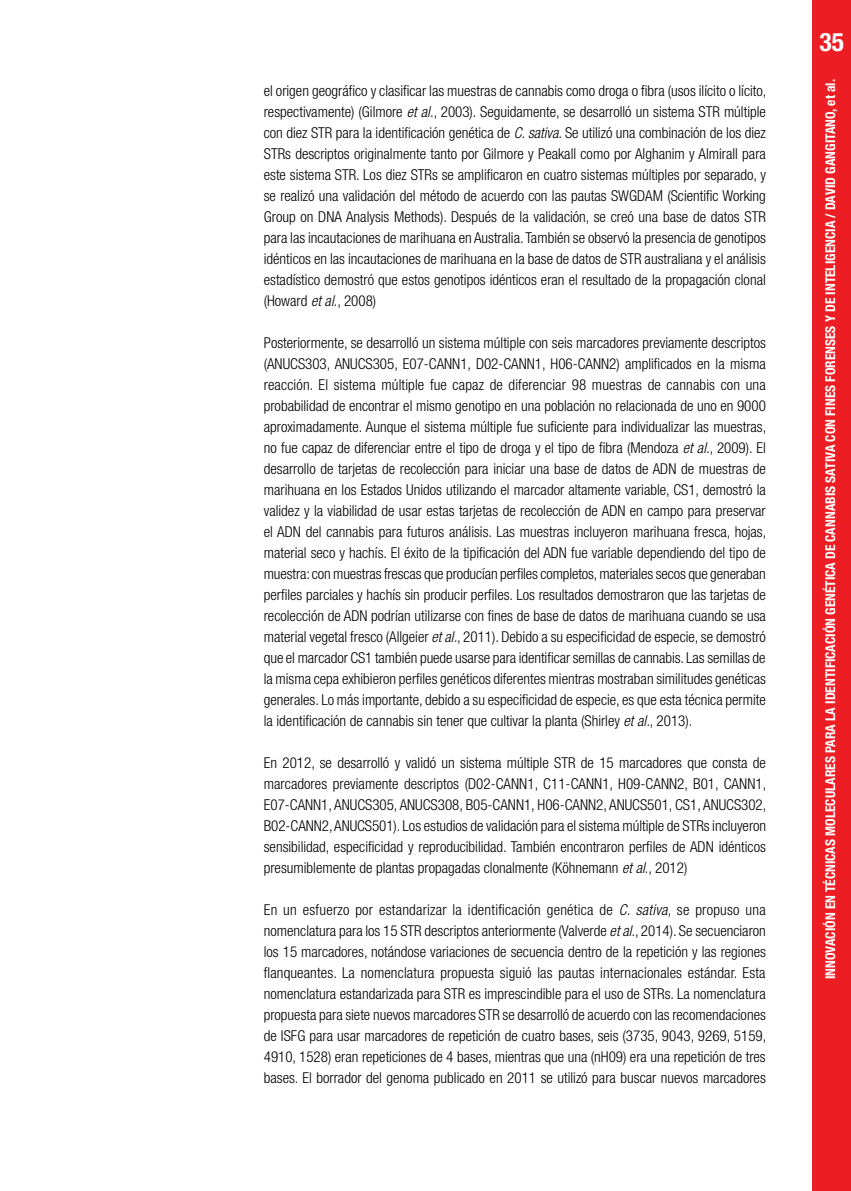
<style>
.page{position:relative;width:851px;height:1191px;background:#fff}
.page>*{position:absolute;margin:0;border:0;box-sizing:border-box;transform-origin:0 0}
.t1{font:700 condensed 25.5px "Helvetica Neue LT Std";color:#fff}
.t2{font:300 condensed 15px/21px "Helvetica Neue LT Std";color:#000;text-align:justify}
.t3{font:700 condensed 13.5px "Helvetica Neue LT Std";color:#fff}
.s1{font-style:italic}
</style>
<div class="page">
<div style="left:812px;top:0;width:38px;height:1191px;background:#ed1d24"></div>
<p class="t2" style="left:264px;top:80px;width:504px">el origen geográfico y clasificar las muestras de cannabis como droga o fibra (usos ilícito o lícito, respectivamente) (Gilmore <span class="s1">et al</span>., 2003). Seguidamente, se desarrolló un sistema STR múltiple con diez STR para la identificación genética de <span class="s1">C. sativa</span>. Se utilizó una combinación de los diez STRs descriptos originalmente tanto por Gilmore y Peakall como por Alghanim y Almirall para este sistema STR. Los diez STRs se amplificaron en cuatro sistemas múltiples por separado, y se realizó una validación del método de acuerdo con las pautas SWGDAM (Scientific Working Group on DNA Analysis Methods). Después de la validación, se creó una base de datos STR para las incautaciones de marihuana en Australia. También se observó la presencia de genotipos idénticos en las incautaciones de marihuana en la base de datos de STR australiana y el análisis estadístico demostró que estos genotipos idénticos eran el resultado de la propagación clonal (Howard <span class="s1">et al</span>., 2008)</p>
<p class="t2" style="left:264px;top:332px;width:504px">Posteriormente, se desarrolló un sistema múltiple con seis marcadores previamente descriptos (ANUCS303, ANUCS305, E07-CANN1, D02-CANN1, H06-CANN2) amplificados en la misma reacción. El sistema múltiple fue capaz de diferenciar 98 muestras de cannabis con una probabilidad de encontrar el mismo genotipo en una población no relacionada de uno en 9000 aproximadamente. Aunque el sistema múltiple fue suficiente para individualizar las muestras, no fue capaz de diferenciar entre el tipo de droga y el tipo de fibra (Mendoza <span class="s1">et al.</span>, 2009). El desarrollo de tarjetas de recolección para iniciar una base de datos de ADN de muestras de marihuana en los Estados Unidos utilizando el marcador altamente variable, CS1, demostró la validez y la viabilidad de usar estas tarjetas de recolección de ADN en campo para preservar el ADN del cannabis para futuros análisis. Las muestras incluyeron marihuana fresca, hojas, material seco y hachís. El éxito de la tipificación del ADN fue variable dependiendo del tipo de muestra: con muestras frescas que producían perfiles completos, materiales secos que generaban perfiles parciales y hachís sin producir perfiles. Los resultados demostraron que las tarjetas de recolección de ADN podrían utilizarse con fines de base de datos de marihuana cuando se usa material vegetal fresco (Allgeier <span class="s1">et al.</span>, 2011). Debido a su especificidad de especie, se demostró que el marcador CS1 también puede usarse para identificar semillas de cannabis. Las semillas de la misma cepa exhibieron perfiles genéticos diferentes mientras mostraban similitudes genéticas generales. Lo más importante, debido a su especificidad de especie, es que esta técnica permite la identificación de cannabis sin tener que cultivar la planta (Shirley <span class="s1">et al.</span>, 2013).</p>
<p class="t2" style="left:264px;top:752px;width:504px">En 2012, se desarrolló y validó un sistema múltiple STR de 15 marcadores que consta de marcadores previamente descriptos (D02-CANN1, C11-CANN1, H09-CANN2, B01, CANN1, E07-CANN1, ANUCS305, ANUCS308, B05-CANN1, H06-CANN2, ANUCS501, CS1, ANUCS302, B02-CANN2, ANUCS501). Los estudios de validación para el sistema múltiple de STRs incluyeron sensibilidad, especificidad y reproducibilidad. También encontraron perfiles de ADN idénticos presumiblemente de plantas propagadas clonalmente (Köhnemann <span class="s1">et al</span>., 2012)</p>
<p class="t2" style="left:264px;top:899px;width:504px">En un esfuerzo por estandarizar la identificación genética de <span class="s1">C. sativa</span>, se propuso una nomenclatura para los 15 STR descriptos anteriormente (Valverde <span class="s1">et al.</span>, 2014). Se secuenciaron los 15 marcadores, notándose variaciones de secuencia dentro de la repetición y las regiones flanqueantes. La nomenclatura propuesta siguió las pautas internacionales estándar. Esta nomenclatura estandarizada para STR es imprescindible para el uso de STRs. La nomenclatura propuesta para siete nuevos marcadores STR se desarrolló de acuerdo con las recomendaciones de ISFG para usar marcadores de repetición de cuatro bases, seis (3735, 9043, 9269, 5159, 4910, 1528) eran repeticiones de 4 bases, mientras que una (nH09) era una repetición de tres bases. El borrador del genoma publicado en 2011 se utilizó para buscar nuevos marcadores</p>
<h1 class="t1" style="left:819px;top:26px;width:26px">35</h1>
<p class="t3" style="left:822px;top:979px;width:901px;rotate:-90deg">INNOVACIÓN EN TÉCNICAS MOLECULARES PARA LA IDENTIFICACIÓN GENÉTICA DE CANNABIS SATIVA CON FINES FORENSES Y DE INTELIGENCIA / DAVID GANGITANO, et al.</p>
<p class="t3" style="left:823px;top:519px;width:434px;rotate:-90deg">LOS A PRIORIS EN EL POLICIAMIENTO COMUNITARIO / BRUNO LEONIDAS ROSSINI</p>
</div>
